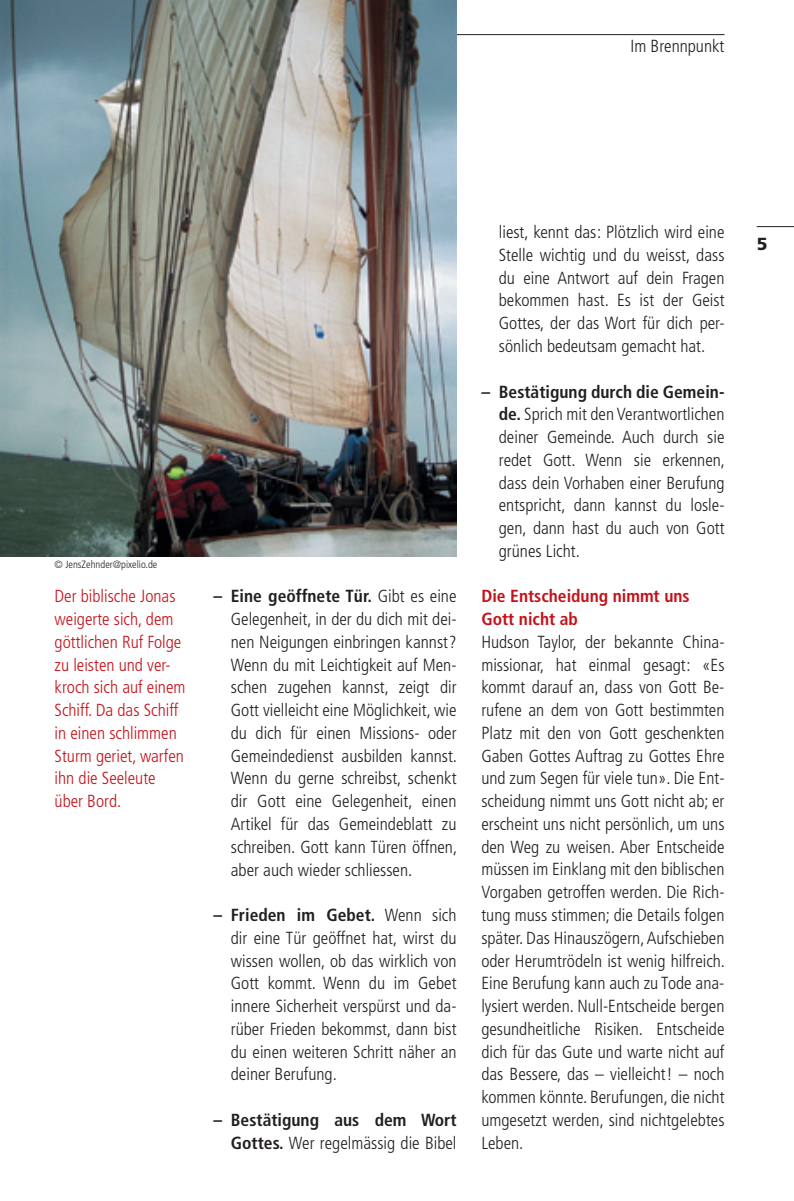
<style>
.page{position:relative;width:794px;height:1201px;background:#fff}
.page>*{position:absolute;margin:0;border:0;box-sizing:border-box;transform-origin:0 0}
.t1{font:300 condensed 17.5px/22.8px "Frutiger LT";color:#231f20;text-align:justify}
.t2{font:300 condensed 17.5px/22.8px "Frutiger LT";color:#c4121a}
.t3{font:700 condensed 17.5px/22.8px "Frutiger LT";color:#231f20;text-align:right}
.t4{font:700 condensed 17.5px/22.8px "Frutiger LT";color:#c4121a}
.t5{font:900 17.5px "Frutiger LT";color:#231f20}
.t6{font:300 condensed 10.5px "Frutiger LT";color:#231f20}
.s1{font-weight:700}
.s2{font-weight:300}
</style>
<div class="page">
<hr style="left:0;top:34px;width:724px;height:1px;background:#231f20">
<hr style="left:756px;top:226px;width:38px;height:1px;background:#231f20">
<img style="left:0;top:0;width:456px;height:557px">
<p class="t1" style="left:630px;top:35px;width:95px">Im Brennpunkt</p>
<p class="t6" style="left:55px;top:558px;width:104px">© JensZehnder@pixelio.de</p>
<p class="t2" style="left:55px;top:585px;width:132px">Der biblische Jonas weigerte sich, dem göttlichen Ruf Folge zu leisten und ver&shy;kroch sich auf einem<br>Schiff. Da das Schiff in einen schlimmen<br>Sturm geriet, warfen ihn die Seeleute über Bord.</p>
<p class="t1" style="left:231px;top:585px;width:228px;text-indent:-18px"><span class="s1">– Eine geöffnete Tür.</span> Gibt es eine Gelegenheit, in der du dich mit dei&shy;nen Neigungen einbringen kannst?<br>Wenn du mit Leichtigkeit auf Men&shy;schen zugehen kannst, zeigt dir Gott vielleicht eine Möglichkeit, wie du dich für einen Missions- oder Gemeindedienst ausbilden kannst.<br>Wenn du gerne schreibst, schenkt dir Gott eine Gelegenheit, einen Artikel für das Gemeindeblatt zu schreiben. Gott kann Türen öffnen, aber auch wieder schliessen.</p>
<p class="t1" style="left:231px;top:903px;width:227px;text-indent:-18px"><span class="s1">– Frieden im Gebet.</span> Wenn sich dir eine Tür geöffnet hat, wirst du wissen wollen, ob das wirklich von Gott kommt. Wenn du im Gebet innere Sicherheit verspürst und da&shy;rüber Frieden bekommst, dann bist du einen weiteren Schritt näher an deiner Berufung.</p>
<p class="t3" style="left:213px;top:1108px;width:245px">– Bestätigung aus dem Wort<br>Gottes. <span class="s2">Wer regelmässig die Bibel</span></p>
<p class="t1" style="left:499px;top:221px;width:227px">liest, kennt das: Plötzlich wird eine Stelle wichtig und du weisst, dass du eine Antwort auf dein Fragen bekommen hast. Es ist der Geist Gottes, der das Wort für dich per&shy;sönlich bedeutsam gemacht hat.</p>
<p class="t1" style="left:499px;top:380px;width:228px;text-indent:-18px"><span class="s1">– Bestätigung durch die Gemein&shy;de.</span> Sprich mit den Verantwortlichen deiner Gemeinde. Auch durch sie redet Gott. Wenn sie erkennen, dass dein Vorhaben einer Berufung entspricht, dann kannst du losle&shy;gen, dann hast du auch von Gott grünes Licht.</p>
<p class="t4" style="left:481px;top:585px;width:210px">Die Entscheidung nimmt uns<br>Gott nicht ab</p>
<p class="t1" style="left:481px;top:630px;width:245px">Hudson Taylor, der bekannte China&shy;missionar, hat einmal gesagt: «Es kommt darauf an, dass von Gott Be&shy;rufene an dem von Gott bestimmten Platz mit den von Gott geschenkten Gaben Gottes Auftrag zu Gottes Ehre und zum Segen für viele tun». Die Ent&shy;scheidung nimmt uns Gott nicht ab; er erscheint uns nicht persönlich, um uns den Weg zu weisen. Aber Entscheide müssen im Einklang mit den biblischen Vorgaben getroffen werden. Die Rich&shy;tung muss stimmen; die Details folgen später. Das Hinauszögern, Aufschieben oder Herumtrödeln ist wenig hilfreich.<br>Eine Berufung kann auch zu Tode ana&shy;lysiert werden. Null-Entscheide bergen gesundheitliche Risiken. Entscheide dich für das Gute und warte nicht auf das Bessere, das – vielleicht! – noch kommen könnte. Berufungen, die nicht umgesetzt werden, sind nichtgelebtes Leben.</p>
<p class="t5" style="left:756px;top:233px;width:12px">5</p>
</div>
